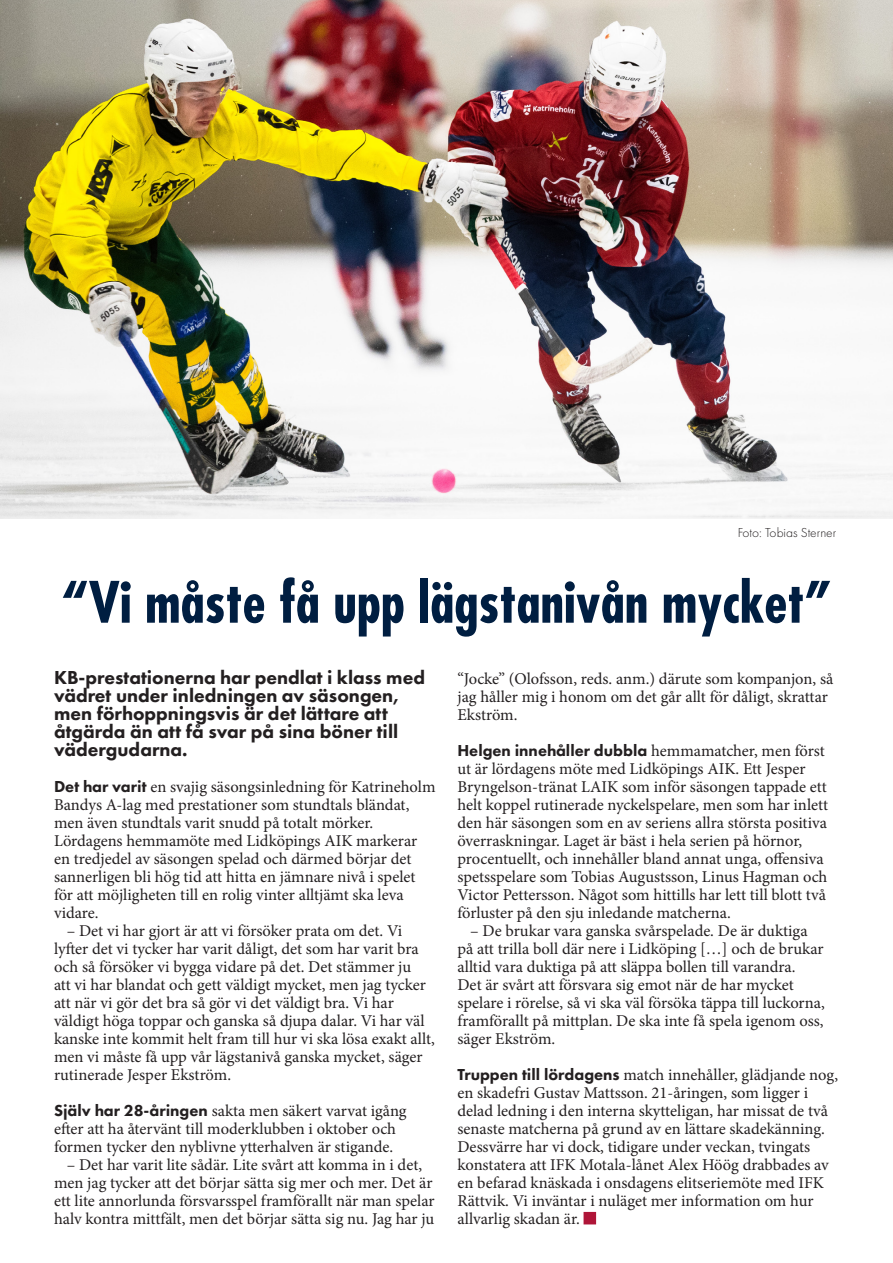
<style>
.page{position:relative;width:893px;height:1263px;background:#fff}
.page>*{position:absolute;margin:0;border:0;box-sizing:border-box;transform-origin:0 0}
.t1{font:700 condensed 55.5px "Futura";color:#001e41}
.t2{font:800 19.5px/18px "Futura PT";color:#231f20}
.t3{font:16.5px/18px "Minion Pro";color:#231f20}
.t4{font:800 16.5px "Futura PT";color:#231f20}
.t5{font:300 13.5px "Futura PT";color:#231f20}
.s1{font-family:"Futura PT";font-weight:800}
.s2{font-family:"Minion Pro";font-weight:400}
.s3{color:#af1538}
</style>
<div class="page">
<hr style="left:892px;top:801px;width:1px;height:462px;background:#a62035">
<img style="left:0;top:0;width:893px;height:519px">
<p class="t5" style="left:738px;top:524px;width:100px">Foto: Tobias Sterner</p>
<h1 class="t1" style="left:61px;top:566px;width:772px">“Vi måste få upp lägstanivån mycket”</h1>
<p class="t2" style="left:54px;top:668px;width:373px">KB-prestationerna har pendlat i klass med vädret under inledningen av säsongen, men förhoppningsvis är det lättare att åtgärda än att få svar på sina böner till vädergudarna.</p>
<p class="t3" style="left:54px;top:778px;width:383px"><span class="s1">Det har varit</span> en svajig säsongsinledning för Katrineholm Bandys A-lag med prestationer som stundtals bländat, men även stundtals varit snudd på totalt mörker.<br>Lördagens hemmamöte med Lidköpings AIK markerar en tredjedel av säsongen spelad och därmed börjar det sannerligen bli hög tid att hitta en jämnare nivå i spelet för att möjligheten till en rolig vinter alltjämt ska leva vidare.</p>
<p class="t3" style="left:54px;top:922px;width:382px;text-indent:13px">– Det vi har gjort är att vi försöker prata om det. Vi lyfter det vi tycker har varit dåligt, det som har varit bra och så försöker vi bygga vidare på det. Det stämmer ju<br>att vi har blandat och gett väldigt mycket, men jag tycker att när vi gör det bra så gör vi det väldigt bra. Vi har väldigt höga toppar och ganska så djupa dalar. Vi har väl kanske inte kommit helt fram till hur vi ska lösa exakt allt, men vi måste få upp vår lägstanivå ganska mycket, säger rutinerade Jesper Ekström.</p>
<p class="t3" style="left:54px;top:1102px;width:354px"><span class="s1">Själv har 28-åringen</span> sakta men säkert varvat igång efter att ha återvänt till moderklubben i oktober och formen tycker den nyblivne ytterhalven är stigande.</p>
<p class="t3" style="left:54px;top:1156px;width:382px;text-align:center">– Det har varit lite sådär. Lite svårt att komma in i det, men jag tycker att det börjar sätta sig mer och mer. Det är ett lite annorlunda försvarsspel framförallt när man spelar halv kontra mittfält, men det börjar sätta sig nu. Jag har ju</p>
<p class="t3" style="left:457px;top:670px;width:377px">“Jocke” (Olofsson, reds. anm.) därute som kompanjon, så jag håller mig i honom om det går allt för dåligt, skrattar<br>Ekström.</p>
<p class="t4" style="left:457px;top:740px;width:369px">Helgen innehåller dubbla <span class="s2">hemmamatcher, men först</span></p>
<p class="t3" style="left:457px;top:760px;width:372px">ut är lördagens möte med Lidköpings AIK. Ett Jesper Bryngelson-tränat LAIK som inför säsongen tappade ett helt koppel rutinerade nyckelspelare, men som har inlett den här säsongen som en av seriens allra största positiva överraskningar. Laget är bäst i hela serien på hörnor, procentuellt, och innehåller bland annat unga, offensiva spetsspelare som Tobias Augustsson, Linus Hagman och Victor Pettersson. Något som hittills har lett till blott två förluster på den sju inledande matcherna.</p>
<p class="t3" style="left:457px;top:922px;width:369px;text-indent:13px">– De brukar vara ganska svårspelade. De är duktiga på att trilla boll där nere i Lidköping […] och de brukar alltid vara duktiga på att släppa bollen till varandra.<br>Det är svårt att försvara sig emot när de har mycket spelare i rörelse, så vi ska väl försöka täppa till luckorna, framförallt på mittplan. De ska inte få spela igenom oss, säger Ekström.</p>
<p class="t3" style="left:457px;top:1066px;width:382px"><span class="s1">Truppen till lördagens</span> match innehåller, glädjande nog, en skadefri Gustav Mattsson. 21-åringen, som ligger i delad ledning i den interna skytteligan, har missat de två senaste matcherna på grund av en lättare skadekänning.<br>Dessvärre har vi dock, tidigare under veckan, tvingats konstatera att IFK Motala-lånet Alex Höög drabbades av en befarad knäskada i onsdagens elitseriemöte med IFK Rättvik. Vi inväntar i nuläget mer information om hur allvarlig skadan är. <span class="s3">■</span></p>
</div>
